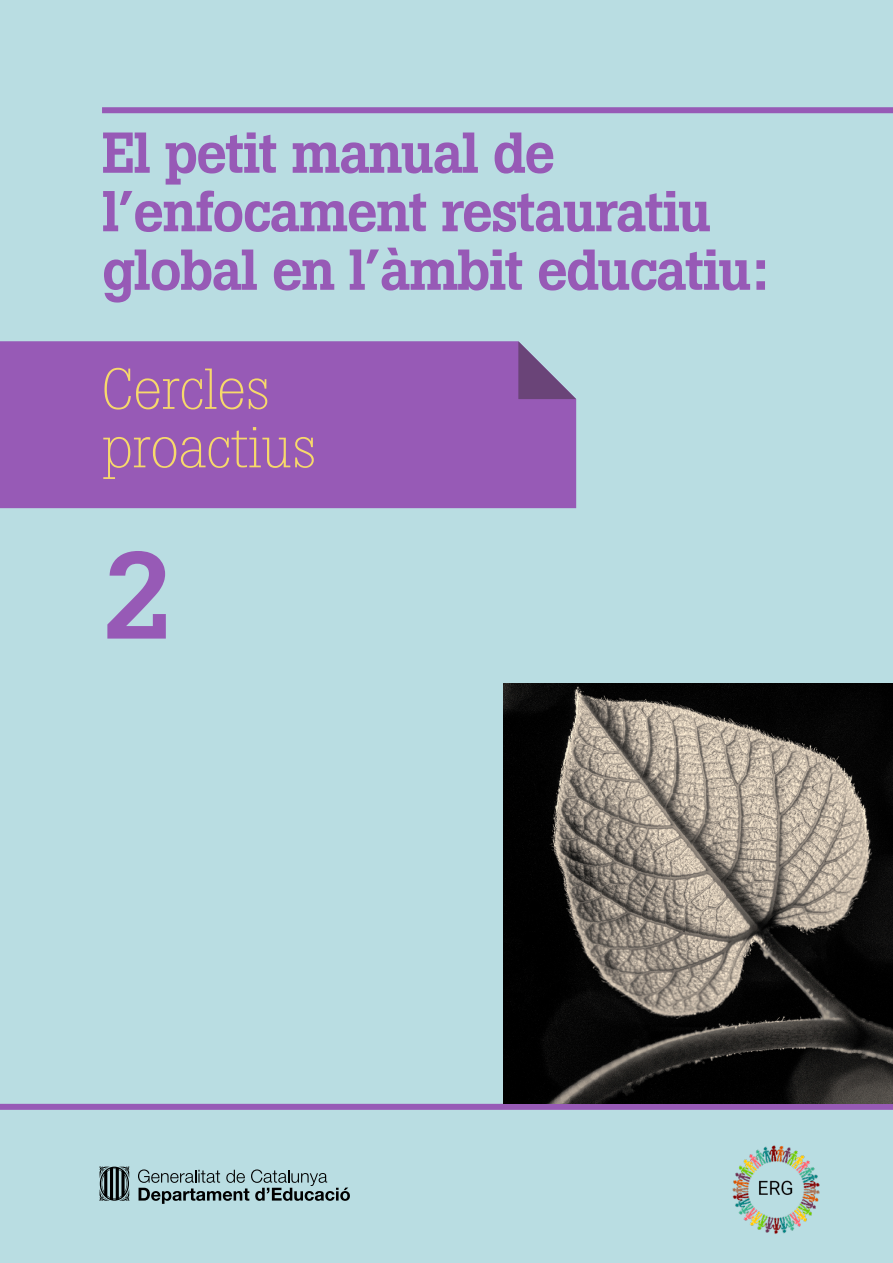
<style>
.page{position:relative;width:893px;height:1263px;background:#b9dde2}
.page>*{position:absolute;margin:0;border:0;box-sizing:border-box;transform-origin:0 0}
.numero{font:500 121.5px "Boton";color:#975ab6}
.TIT_01{font:500 57px/58.5px "Boton";letter-spacing:-.03em;color:#975ab6}
.sub_tit_01{font:300 57px/58.5px "Boton";letter-spacing:-.01em;color:#f7d96b}
</style>
<div class="page">
<div style="left:0;top:341px;width:576px;height:167px;background:#975ab6"></div>
<svg style="left:518px;top:341px;width:58px;height:58px"></svg>
<div style="left:102px;top:107px;width:791px;height:6px;background:#975ab6"></div>
<div style="left:0;top:1104px;width:893px;height:6px;background:#975ab6"></div>
<svg style="left:99px;top:1166px;width:30px;height:35px"></svg>
<svg style="left:138px;top:1169px;width:212px;height:35px"></svg>
<img style="left:732px;top:1145px;width:88px;height:89px">
<img style="left:503px;top:683px;width:390px;height:421px">
<h1 class="TIT_01" style="left:102px;top:124px;width:668px">El petit manual de l’enfocament restauratiu global en l’àmbit educatiu:</h1>
<h2 class="sub_tit_01" style="left:102px;top:360px;width:216px">Cercles proactius</h2>
<p class="numero" style="left:102px;top:524px;width:75px">2</p>
</div>
